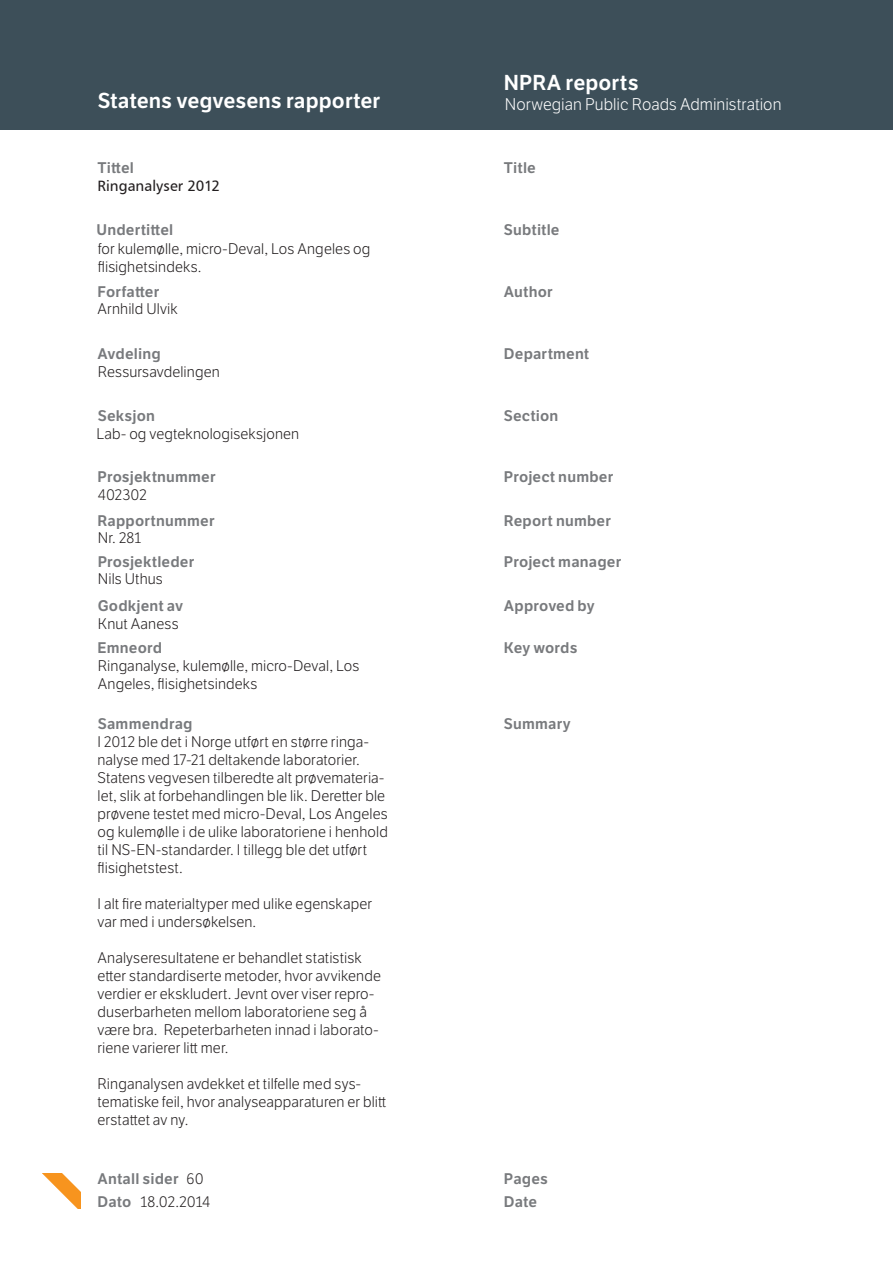
<style>
.page{position:relative;width:893px;height:1263px;background:#fff}
.page>*{position:absolute;margin:0;border:0;box-sizing:border-box;transform-origin:0 0}
.t1{font:600 21px "LFT Etica";color:#fff}
.t2{font:300 16.5px "LFT Etica";color:#fff}
.t3{font:300 15px/18px "LFT Etica";letter-spacing:.01em;color:#231f20}
.t4{font:600 15px/23.4px "LFT Etica";letter-spacing:.01em;color:#787a7d}
.t5{font:15px "Humanist 777 BT Roman B";color:#231f20}
</style>
<div class="page">
<div style="left:0;top:0;width:893px;height:130px;background:#3d4f59"></div>
<img style="left:42px;top:1173px;width:38px;height:36px">
<h1 class="t1" style="left:98px;top:88px;width:284px">Statens vegvesens rapporter</h1>
<h1 class="t1" style="left:504px;top:70px;width:136px">NPRA reports</h1>
<p class="t2" style="left:505px;top:95px;width:278px">Norwegian Public Roads Administration</p>
<p class="t4" style="left:98px;top:156px;width:38px">Tittel</p>
<p class="t4" style="left:504px;top:156px;width:33px">Title</p>
<p class="t5" style="left:98px;top:176px;width:124px">Ringanalyser 2012</p>
<p class="t4" style="left:96px;top:218px;width:78px">Undertittel</p>
<p class="t4" style="left:504px;top:218px;width:57px">Subtitle</p>
<p class="t3" style="left:98px;top:240px;width:274px">for kulemølle, micro-Deval, Los Angeles og flisighetsindeks.</p>
<p class="t4" style="left:98px;top:280px;width:63px">Forfatter</p>
<p class="t4" style="left:504px;top:280px;width:50px">Author</p>
<p class="t3" style="left:98px;top:301px;width:82px">Arnhild Ulvik</p>
<p class="t4" style="left:98px;top:342px;width:65px">Avdeling</p>
<p class="t4" style="left:504px;top:342px;width:87px">Department</p>
<p class="t3" style="left:98px;top:364px;width:124px">Ressursavdelingen</p>
<p class="t4" style="left:98px;top:404px;width:59px">Seksjon</p>
<p class="t4" style="left:504px;top:404px;width:56px">Section</p>
<p class="t3" style="left:96px;top:425px;width:204px">Lab- og vegteknologiseksjonen</p>
<p class="t4" style="left:98px;top:465px;width:120px">Prosjektnummer</p>
<p class="t4" style="left:504px;top:465px;width:111px">Project number</p>
<p class="t4" style="left:98px;top:509px;width:119px">Rapportnummer</p>
<p class="t4" style="left:504px;top:509px;width:109px">Report number</p>
<p class="t4" style="left:98px;top:550px;width:98px">Prosjektleder</p>
<p class="t4" style="left:504px;top:550px;width:119px">Project manager</p>
<p class="t3" style="left:98px;top:486px;width:51px">402302</p>
<p class="t3" style="left:98px;top:529px;width:45px">Nr. 281</p>
<p class="t3" style="left:98px;top:570px;width:67px">Nils Uthus</p>
<p class="t4" style="left:98px;top:594px;width:87px">Godkjent av</p>
<p class="t4" style="left:504px;top:594px;width:92px">Approved by</p>
<p class="t3" style="left:98px;top:615px;width:82px">Knut Aaness</p>
<p class="t4" style="left:98px;top:636px;width:66px">Emneord</p>
<p class="t4" style="left:504px;top:636px;width:75px">Key words</p>
<p class="t3" style="left:98px;top:657px;width:263px">Ringanalyse, kulemølle, micro-Deval, Los<br>Angeles, flisighetsindeks</p>
<p class="t4" style="left:98px;top:712px;width:96px">Sammendrag</p>
<p class="t4" style="left:504px;top:712px;width:68px">Summary</p>
<p class="t3" style="left:98px;top:733px;width:292px">I 2012 ble det i Norge utført en større ringa&shy;nalyse med 17-21 deltakende laboratorier.<br>Statens vegvesen tilberedte alt prøvemateria&shy;let, slik at forbehandlingen ble lik. Deretter ble prøvene testet med micro-Deval, Los Angeles og kulemølle i de ulike laboratoriene i henhold til NS-EN-standarder. I tillegg ble det utført flisighetstest.</p>
<p class="t3" style="left:98px;top:895px;width:276px">I alt fire materialtyper med ulike egenskaper var med i undersøkelsen.</p>
<p class="t3" style="left:98px;top:949px;width:285px">Analyseresultatene er behandlet statistisk etter standardiserte metoder, hvor avvikende verdier er ekskludert. Jevnt over viser repro&shy;duserbarheten mellom laboratoriene seg å være bra. Repeterbarheten innad i laborato&shy;riene varierer litt mer.</p>
<p class="t3" style="left:98px;top:1075px;width:290px">Ringanalysen avdekket et tilfelle med sys&shy;tematiske feil, hvor analyseapparaturen er blitt erstattet av ny.</p>
<p class="t4" style="left:98px;top:1167px;width:83px">Antall sider<br>Dato</p>
<p class="t4" style="left:504px;top:1167px;width:46px">Pages<br>Date</p>
<p class="t3" style="left:140px;top:1167px;width:71px;line-height:23.4px;text-indent:46px">60<br>18.02.2014</p>
</div>
